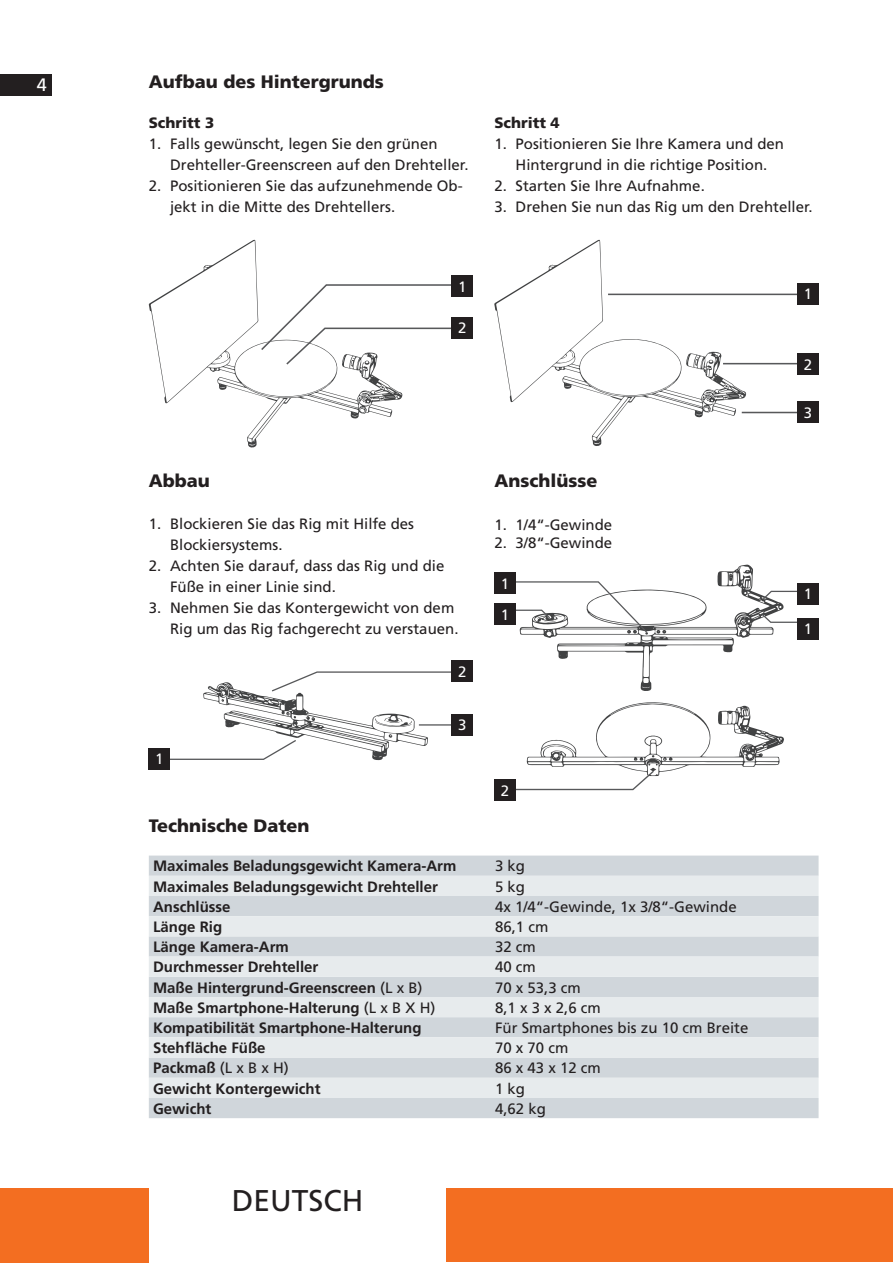
<style>
.page{position:relative;width:893px;height:1263px;background:#fff}
.page>*{position:absolute;margin:0;border:0;box-sizing:border-box;transform-origin:0 0}
.t1{font:30px "Frutiger LT Pro";color:#231f20}
.t2{font:900 18px "Frutiger LT Pro";color:#231f20}
.t3{font:18px "Frutiger LT Pro";color:#fff}
.t4{font:15px/21px "Frutiger LT Pro";color:#231f20}
.t5{font:700 15px "Frutiger LT Pro";color:#231f20}
.t6{font:900 15px "Frutiger LT Pro";color:#231f20}
.t7{font:15px "Frutiger LT Pro";color:#fff}
.s1{font-weight:400}
</style>
<div class="page">
<div style="left:0;top:74px;width:51px;height:22px;background:#231f20"></div>
<div style="left:0;top:1188px;width:149px;height:75px;background:#f36e21"></div>
<div style="left:446px;top:1188px;width:447px;height:74px;background:#f36e21"></div>
<svg style="left:170px;top:671px;width:289px;height:90px"></svg>
<div style="left:149px;top:748px;width:21px;height:21px;background:#231f20"></div>
<div style="left:452px;top:661px;width:21px;height:21px;background:#231f20"></div>
<div style="left:452px;top:714px;width:21px;height:21px;background:#231f20"></div>
<svg style="left:508px;top:564px;width:296px;height:127px"></svg>
<div style="left:494px;top:572px;width:22px;height:22px;background:#231f20"></div>
<div style="left:797px;top:583px;width:22px;height:21px;background:#231f20"></div>
<div style="left:494px;top:603px;width:22px;height:21px;background:#231f20"></div>
<div style="left:797px;top:618px;width:22px;height:21px;background:#231f20"></div>
<svg style="left:510px;top:702px;width:274px;height:89px"></svg>
<div style="left:494px;top:780px;width:22px;height:21px;background:#231f20"></div>
<svg style="left:149px;top:239px;width:254px;height:209px"></svg>
<svg style="left:260px;top:283px;width:205px;height:83px"></svg>
<div style="left:452px;top:275px;width:21px;height:22px;background:#231f20"></div>
<div style="left:452px;top:317px;width:21px;height:21px;background:#231f20"></div>
<svg style="left:494px;top:239px;width:252px;height:207px"></svg>
<svg style="left:708px;top:360px;width:6px;height:4px"></svg>
<hr style="left:723px;top:363px;width:86px;height:1px;background:#57585a">
<hr style="left:608px;top:294px;width:201px;height:1px;background:#57585a">
<hr style="left:742px;top:412px;width:67px;height:1px;background:#57585a">
<div style="left:797px;top:283px;width:22px;height:21px;background:#231f20"></div>
<div style="left:797px;top:354px;width:22px;height:21px;background:#231f20"></div>
<div style="left:797px;top:402px;width:22px;height:21px;background:#231f20"></div>
<div style="left:149px;top:855px;width:670px;height:263px;background:#d0d6db"></div>
<svg style="left:149px;top:876px;width:670px;height:222px;background:#dce1e5"></svg>
<p class="t3" style="left:37px;top:74px;width:12px">4</p>
<p class="t2" style="left:149px;top:71px;width:237px">Aufbau des Hintergrunds</p>
<p class="t6" style="left:149px;top:113px;width:67px">Schritt 3</p>
<p class="t4" style="left:170px;top:133px;width:300px;text-indent:-21px">1. Falls gewünscht, legen Sie den grünen<br>Drehteller-Greenscreen auf den Drehteller.</p>
<p class="t4" style="left:170px;top:175px;width:294px;text-indent:-21px">2. Positionieren Sie das aufzunehmende Ob&shy;jekt in die Mitte des Drehtellers.</p>
<p class="t7" style="left:458px;top:278px;width:10px">1</p>
<p class="t7" style="left:458px;top:319px;width:10px">2</p>
<p class="t2" style="left:149px;top:470px;width:63px">Abbau</p>
<p class="t4" style="left:170px;top:513px;width:245px;text-indent:-21px">1. Blockieren Sie das Rig mit Hilfe des<br>Blockiersystems.</p>
<p class="t4" style="left:170px;top:555px;width:276px;text-indent:-21px">2. Achten Sie darauf, dass das Rig und die<br>Füße in einer Linie sind.</p>
<p class="t4" style="left:149px;top:597px;width:311px;text-align:right">3. Nehmen Sie das Kontergewicht von dem<br>Rig um das Rig fachgerecht zu verstauen.</p>
<p class="t7" style="left:458px;top:663px;width:10px">2</p>
<p class="t7" style="left:155px;top:750px;width:10px">1</p>
<p class="t2" style="left:149px;top:815px;width:162px">Technische Daten</p>
<p class="t7" style="left:458px;top:716px;width:10px">3</p>
<p class="t6" style="left:494px;top:113px;width:67px">Schritt 4</p>
<p class="t4" style="left:494px;top:133px;width:291px;text-align:center">1. Positionieren Sie Ihre Kamera und den<br>Hintergrund in die richtige Position.</p>
<p class="t4" style="left:494px;top:175px;width:212px">2. Starten Sie Ihre Aufnahme.</p>
<p class="t4" style="left:494px;top:196px;width:320px">3. Drehen Sie nun das Rig um den Drehteller.</p>
<p class="t7" style="left:804px;top:285px;width:10px">1</p>
<p class="t2" style="left:494px;top:470px;width:105px">Anschlüsse</p>
<p class="t4" style="left:494px;top:514px;width:119px">1. 1/4“-Gewinde</p>
<p class="t4" style="left:494px;top:532px;width:119px">2. 3/8“-Gewinde</p>
<p class="t7" style="left:501px;top:575px;width:10px">1</p>
<p class="t7" style="left:501px;top:605px;width:10px">1</p>
<p class="t7" style="left:501px;top:782px;width:10px">2</p>
<p class="t7" style="left:804px;top:356px;width:10px">2</p>
<p class="t7" style="left:804px;top:404px;width:10px">3</p>
<p class="t7" style="left:804px;top:585px;width:10px">1</p>
<p class="t7" style="left:804px;top:620px;width:10px">1</p>
<p class="t5" style="left:153px;top:857px;width:305px">Maximales Beladungsgewicht Kamera-Arm</p>
<p class="t4" style="left:495px;top:856px;width:32px">3 kg</p>
<p class="t5" style="left:153px;top:877px;width:286px">Maximales Beladungsgewicht Drehteller</p>
<p class="t4" style="left:495px;top:876px;width:32px">5 kg</p>
<p class="t5" style="left:153px;top:897px;width:79px">Anschlüsse</p>
<p class="t4" style="left:495px;top:896px;width:243px">4x 1/4“-Gewinde, 1x 3/8“-Gewinde</p>
<p class="t5" style="left:153px;top:918px;width:71px">Länge Rig</p>
<p class="t4" style="left:495px;top:916px;width:55px">86,1 cm</p>
<p class="t5" style="left:153px;top:938px;width:137px">Länge Kamera-Arm</p>
<p class="t4" style="left:495px;top:936px;width:42px">32 cm</p>
<p class="t5" style="left:153px;top:958px;width:167px">Durchmesser Drehteller</p>
<p class="t4" style="left:495px;top:957px;width:42px">40 cm</p>
<p class="t5" style="left:153px;top:978px;width:271px">Maße Hintergrund-Greenscreen <span class="s1">(L x B)</span></p>
<p class="t4" style="left:495px;top:977px;width:87px">70 x 53,3 cm</p>
<p class="t5" style="left:153px;top:998px;width:284px">Maße Smartphone-Halterung <span class="s1">(L x B X H)</span></p>
<p class="t4" style="left:495px;top:997px;width:107px">8,1 x 3 x 2,6 cm</p>
<p class="t5" style="left:153px;top:1019px;width:270px">Kompatibilität Smartphone-Halterung</p>
<p class="t4" style="left:495px;top:1017px;width:255px">Für Smartphones bis zu 10 cm Breite</p>
<p class="t5" style="left:153px;top:1039px;width:114px">Stehfläche Füße</p>
<p class="t4" style="left:495px;top:1037px;width:75px">70 x 70 cm</p>
<p class="t5" style="left:153px;top:1059px;width:137px">Packmaß <span class="s1">(L x B x H)</span></p>
<p class="t4" style="left:495px;top:1058px;width:107px">86 x 43 x 12 cm</p>
<p class="t5" style="left:153px;top:1079px;width:169px">Gewicht Kontergewicht</p>
<p class="t4" style="left:495px;top:1078px;width:32px">1 kg</p>
<p class="t5" style="left:153px;top:1099px;width:60px">Gewicht</p>
<p class="t4" style="left:495px;top:1098px;width:52px">4,62 kg</p>
<p class="t1" style="left:232px;top:1183px;width:133px">DEUTSCH</p>
</div>
